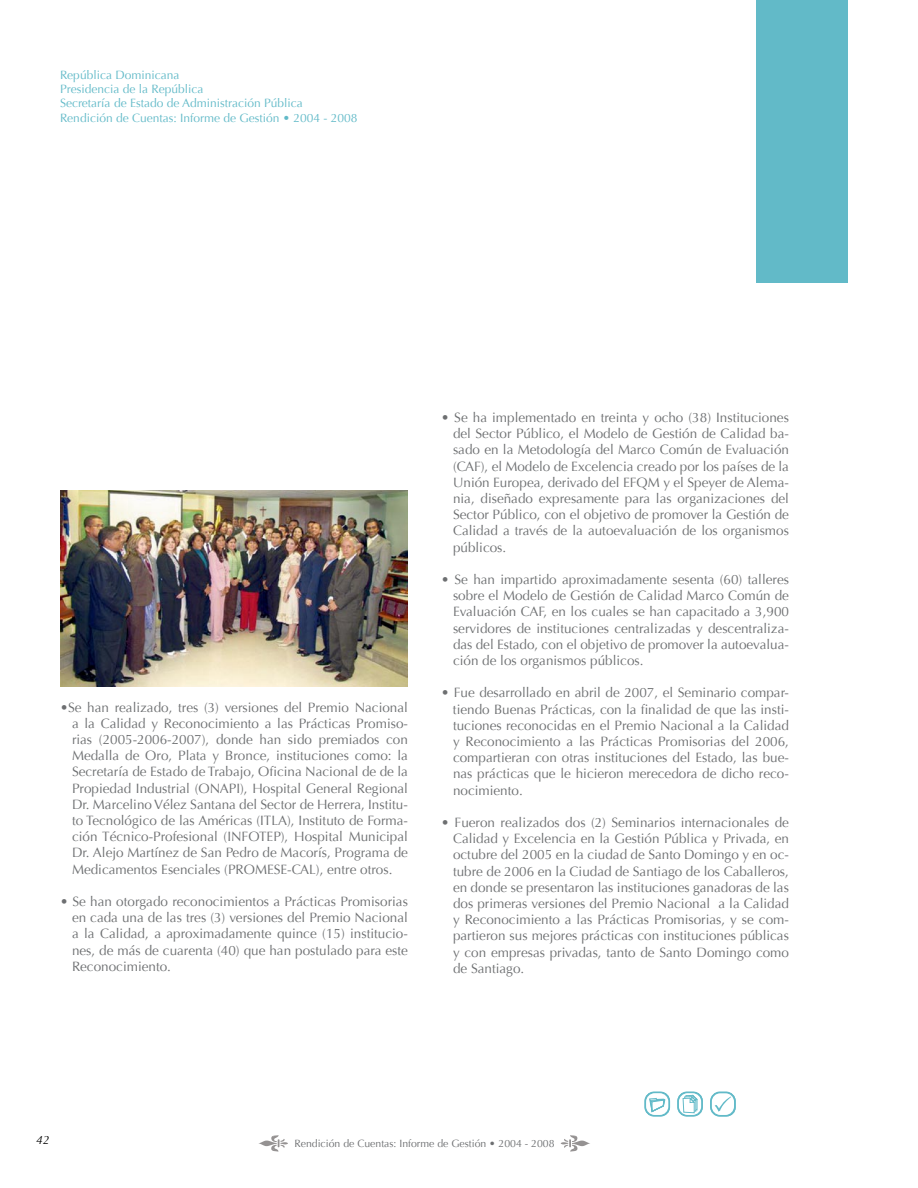
<style>
.page{position:relative;width:918px;height:1188px;background:#fff}
.page>*{position:absolute;margin:0;border:0;box-sizing:border-box;transform-origin:0 0}
.t1{font:13.5px/16.2px "Optima";color:#6d6f71;text-align:justify}
.t2{font:12px/14.4px "Optima";color:#62bac8}
.t3{font:italic 12px "Optima";color:#000}
.t4{font:10.5px "Optima";color:#6d6f71}
</style>
<div class="page">
<svg style="left:561px;top:1135px;width:29px;height:17px"></svg>
<svg style="left:258px;top:1135px;width:30px;height:17px"></svg>
<svg style="left:677px;top:1092px;width:26px;height:25px"></svg>
<svg style="left:644px;top:1092px;width:26px;height:25px"></svg>
<svg style="left:710px;top:1092px;width:26px;height:25px"></svg>
<img style="left:60px;top:491px;width:348px;height:195px">
<div style="left:757px;top:0;width:91px;height:282px;background:#62bac8"></div>
<p class="t2" style="left:60px;top:68px;width:299px">República Dominicana<br>Presidencia de la República<br>Secretaría de Estado de Administración Pública Rendición de Cuentas: Informe de Gestión • 2004 - 2008</p>
<p class="t1" style="left:72px;top:699px;width:338px;text-indent:-12px">•Se han realizado, tres (3) versiones del Premio Nacional a la Calidad y Reconocimiento a las Prácticas Promiso&shy;rias (2005-2006-2007), donde han sido premiados con Medalla de Oro, Plata y B ronce, instituciones como: la Secretaría de Estado de Trabajo, Oficina Nacional de de la Propiedad Industrial (ONAPI), Hospital General Regional Dr. Marcelino Vélez Santana del Sector de Herrera, Institu&shy;to Tecnológico de las Américas (ITLA), Instituto de Forma&shy;ción Técnico-Profesional (INFOTEP), Hospital Municipal Dr. Alejo Martínez de San Pedro de Macorís, Programa de Medicamentos Esenciales (PROMESE-CAL), entre otros.</p>
<p class="t1" style="left:72px;top:894px;width:338px;text-indent:-12px">• Se han otorgado reconocimientos a Prácticas Promisorias en cada una de las tres (3) versiones del Premio Nacional a la Calidad, a aproximadamente quince (15) institucio&shy;nes, de más de cuarenta (40) que han postulado para este Reconocimiento.</p>
<p class="t1" style="left:453px;top:409px;width:338px;text-indent:-12px">• Se ha implementado en treinta y ocho (38) Instituciones del Sector Público, el Modelo de Gestión de Calidad ba&shy;sado en la Metodología del Marco Común de Evaluación (CAF), el Modelo de Excelencia creado por los países de la U nión Europea, derivado del EFQM y el Speyer de Alema&shy;nia, diseñado expresamente para las organizaciones del Sector Público, con el objetivo de promover la Gestión de Calidad a través de la autoevaluación de los organismos públicos.</p>
<p class="t1" style="left:453px;top:571px;width:338px;text-indent:-12px">• Se han impartido aproximadamente sesenta (60) talleres sobre el Modelo de Gestión de Calidad Marco Común de Evaluación CAF, en los cuales se han capacitado a 3,900 servidores de instituciones centralizadas y descentraliza&shy;das del Estado, con el objetivo de promover la autoevalua&shy;ción de los organismos públicos.</p>
<p class="t1" style="left:453px;top:685px;width:338px;text-indent:-12px">• Fue desarrollado en abril de 2007, el Seminario compar&shy;tiendo B uenas Prácticas, con la finalidad de que las insti&shy;tuciones reconocidas en el Premio Nacional a la Calidad y Reconocimiento a las Prácticas Promisorias del 2006, compartieran con otras instituciones del Estado, las bue&shy;nas prácticas que le hicieron merecedora de dicho reco&shy;nocimiento.</p>
<p class="t1" style="left:453px;top:814px;width:338px;text-indent:-12px">• Fueron realizados dos (2) Seminarios internacionales de Calidad y Excelencia en la Gestión Pública y Privada, en octubre del 2005 en la ciudad de Santo Domingo y en oc&shy;tubre de 2006 en la Ciudad de Santiago de los Caballeros, en donde se presentaron las instituciones ganadoras de las dos primeras versiones del Premio Nacional a la Calidad y Reconocimiento a las Prácticas Promisorias, y se com&shy;partieron sus mejores prácticas con instituciones públicas y con empresas privadas, tanto de Santo Domingo como de Santiago.</p>
<p class="t3" style="left:36px;top:1133px;width:8px">42</p>
<p class="t4" style="left:294px;top:1138px;width:262px">Rendición de Cuentas: Informe de Gestión • 2004 - 2008</p>
</div>
